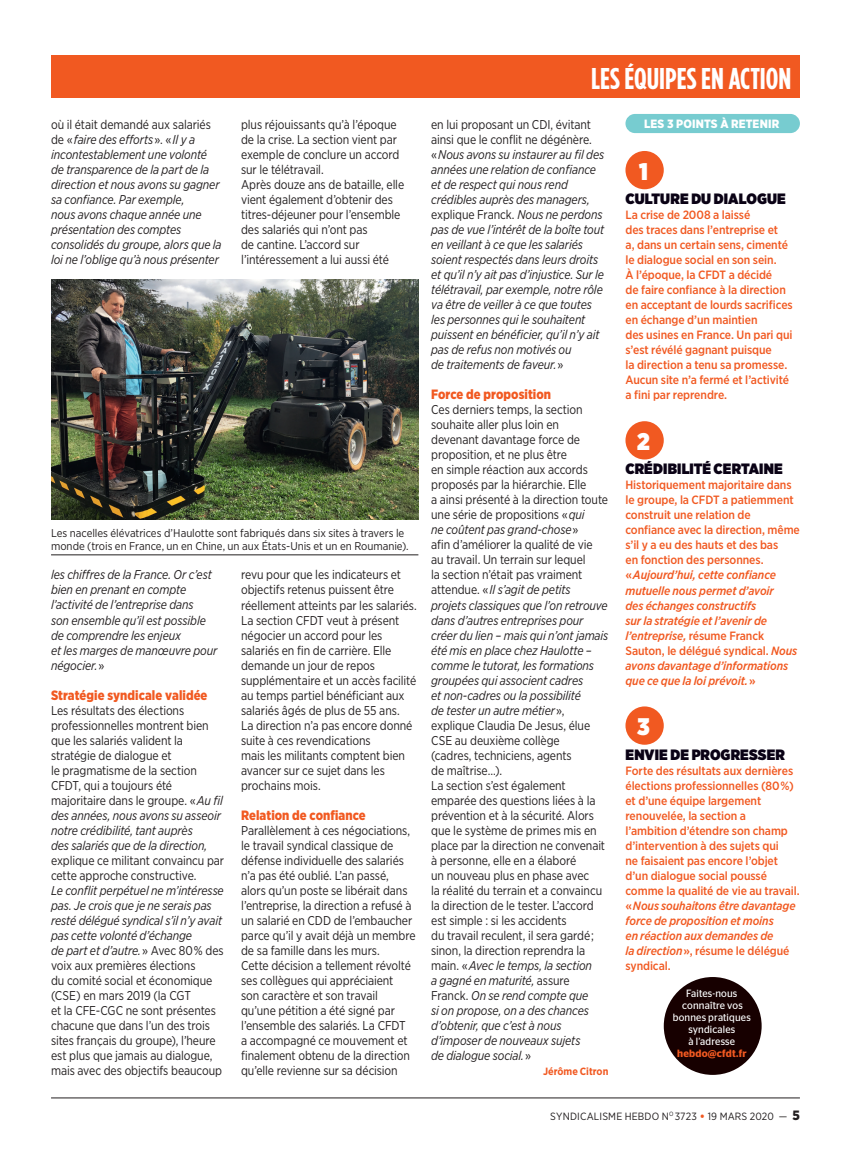
<style>
.page{position:relative;width:851px;height:1149px;background:#fff}
.page>*{position:absolute;margin:0;border:0;box-sizing:border-box;transform-origin:0 0}
.t1{font:700 30px "Gotham Condensed";color:#fff}
.t2{font:900 24px "Gotham Narrow";color:#fff;scale:.96 1}
.t3{font:900 15px "Gotham Narrow";letter-spacing:.005em;color:#0a0215}
.t4{font:900 13.5px "Gotham Narrow";letter-spacing:.005em;color:#f15921;scale:.95 1}
.t5{font:12.75px/15px "Gotham Narrow";letter-spacing:-.01em;color:#231f20;scale:.95 1}
.t6{font:italic 12.75px/15px "Gotham Narrow";letter-spacing:-.01em;color:#231f20;scale:.95 1}
.t7{font:500 12px/15px "Gotham Narrow";letter-spacing:-.005em;color:#f15921}
.t8{font:900 12px "Gotham Narrow";letter-spacing:.015em;color:#fff}
.t9{font:11.25px/12.8px "Gotham Narrow";letter-spacing:-.005em;color:#231f20}
.t10{font:10.5px/12px "Stag Sans";letter-spacing:.015em;color:#fff;text-align:center;scale:.95 1}
.t11{font:10.5px "Gotham Narrow";letter-spacing:.015em;color:#231f20}
.t12{font:600 10.5px "Stag Sans";letter-spacing:.02em;color:#f15921;scale:.95 1}
.t13{font:700 10.5px "Gotham Narrow";color:#f15921}
.s1{font-style:normal}
.s2{font-style:italic}
.s3{font-size:13.5px;color:#f15921}
.s4{font-weight:900;font-size:13.5px}
</style>
<div class="page">
<hr style="left:51px;top:1097px;width:748px;height:1px;background:#231f20">
<div style="left:51px;top:55px;width:748px;height:43px;background:#f15921"></div>
<hr style="left:51px;top:554px;width:367px;height:1px;background:#231f20">
<img style="left:51px;top:279px;width:367px;height:240px">
<div style="left:625px;top:151px;width:38px;height:38px;background:#f15921;border-radius:50%"></div>
<div style="left:625px;top:421px;width:38px;height:38px;background:#f15921;border-radius:50%"></div>
<div style="left:625px;top:706px;width:38px;height:38px;background:#f15921;border-radius:50%"></div>
<div style="left:625px;top:114px;width:174px;height:19px;background:#77ccd0;border-radius:10px"></div>
<div style="left:663px;top:976px;width:98px;height:98px;background:#170000;border-radius:50%"></div>
<p class="t6" style="left:51px;top:117px;width:181px"><span class="s1">où il était demandé aux salariés de «</span>faire des efforts<span class="s1">». «</span>Il y a incontestablement une volonté de transparence de la part de la direction et nous avons su gagner sa confiance. Par exemple,<br>nous avons chaque année une présentation des comptes consolidés du groupe, alors que la loi ne l’oblige qu’à nous présenter</p>
<p class="t5" style="left:241px;top:117px;width:173px">plus réjouissants qu’à l’époque de la crise. La section vient par exemple de conclure un accord sur le télétravail.<br>Après douze ans de bataille, elle vient également d’obtenir des titres-déjeuner pour l’ensemble des salariés qui n’ont pas<br>de cantine. L’accord sur l’intéressement a lui aussi été</p>
<p class="t9" style="left:51px;top:526px;width:359px">Les nacelles élévatrices d’Haulotte sont fabriqués dans six sites à travers le monde (trois en France, un en Chine, un aux États-Unis et un en Roumanie).</p>
<p class="t6" style="left:51px;top:567px;width:177px">les chiffres de la France. Or c’est bien en prenant en compte l’activité de l’entreprise dans<br>son ensemble qu’il est possible de comprendre les enjeux<br>et les marges de manœuvre pour négocier.<span class="s1">»</span></p>
<p class="t4" style="left:51px;top:686px;width:166px">Stratégie syndicale validée</p>
<p class="t5" style="left:51px;top:702px;width:182px">Les résultats des élections professionnelles montrent bien que les salariés valident la stratégie de dialogue et<br>le pragmatisme de la section<br>CFDT, qui a toujours été majoritaire dans le groupe. «<span class="s2">Au fil des années, nous avons su asseoir notre crédibilité, tant auprès<br>des salariés que de la direction,</span></p>
<p class="t5" style="left:51px;top:852px;width:184px">explique ce militant convaincu par cette approche constructive.</p>
<p class="t5" style="left:51px;top:882px;width:183px"><span class="s2">Le conflit perpétuel ne m’intéresse pas. Je crois que je ne serais pas resté délégué syndical s’il n’y avait pas cette volonté d’échange<br>de part et d’autre.</span>» Avec 80% des voix aux premières élections<br>du comité social et économique (CSE) en mars 2019 (la CGT<br>et la CFE-CGC ne sont présentes chacune que dans l’un des trois sites français du groupe), l’heure est plus que jamais au dialogue, mais avec des objectifs beaucoup</p>
<p class="t5" style="left:241px;top:567px;width:186px">revu pour que les indicateurs et objectifs retenus puissent être réellement atteints par les salariés.<br>La section CFDT veut à présent négocier un accord pour les salariés en fin de carrière. Elle demande un jour de repos supplémentaire et un accès facilité au temps partiel bénéficiant aux salariés âgés de plus de 55 ans.<br>La direction n’a pas encore donné suite à ces revendications<br>mais les militants comptent bien avancer sur ce sujet dans les prochains mois.</p>
<p class="t4" style="left:241px;top:806px;width:133px">Relation de confiance</p>
<p class="t5" style="left:241px;top:822px;width:185px">Parallèlement à ces négociations, le travail syndical classique de défense individuelle des salariés n’a pas été oublié. L’an passé, alors qu’un poste se libérait dans l’entreprise, la direction a refusé à un salarié en CDD de l’embaucher parce qu’il y avait déjà un membre de sa famille dans les murs.<br>Cette décision a tellement révolté ses collègues qui appréciaient<br>son caractère et son travail qu’une pétition a été signé par l’ensemble des salariés. La CFDT<br>a accompagné ce mouvement et finalement obtenu de la direction qu’elle revienne sur sa décision</p>
<h1 class="t1" style="left:591px;top:60px;width:202px">LES ÉQUIPES EN ACTION</h1>
<p class="t8" style="left:644px;top:117px;width:137px">LES 3 POINTS À RETENIR</p>
<p class="t6" style="left:431px;top:117px;width:184px"><span class="s1">en lui proposant un CDI, évitant ainsi que le conflit ne dégénère. «</span>Nous avons su instaurer au fil des années une relation de confiance et de respect qui nous rend crédibles auprès des managers, <span class="s1">explique Franck.</span> Nous ne perdons pas de vue l’intérêt de la boîte tout en veillant à ce que les salariés soient respectés dans leurs droits et qu’il n’y ait pas d’injustice. Sur le télétravail, par exemple, notre rôle va être de veiller à ce que toutes les personnes qui le souhaitent puissent en bénéficier, qu’il n’y ait pas de refus non motivés ou<br>de traitements de faveur.<span class="s1">»</span></p>
<p class="t4" style="left:431px;top:386px;width:128px">Force de proposition</p>
<p class="t5" style="left:431px;top:402px;width:188px">Ces derniers temps, la section souhaite aller plus loin en devenant davantage force de proposition, et ne plus être<br>en simple réaction aux accords proposés par la hiérarchie. Elle<br>a ainsi présenté à la direction toute une série de propositions «<span class="s2">qui<br>ne coûtent pas grand-chose</span>»<br>afin d’améliorer la qualité de vie au travail. Un terrain sur lequel<br>la section n’était pas vraiment attendue. «<span class="s2">Il s’agit de petits projets classiques que l’on retrouve dans d’autres entreprises pour créer du lien – mais qui n’ont jamais été mis en place chez Haulotte – comme le tutorat, les formations groupées qui associent cadres<br>et non-cadres ou la possibilité<br>de tester un autre métier</span>», explique Claudia De Jesus, élue<br>CSE au deuxième collège<br>(cadres, techniciens, agents<br>de maîtrise…).<br>La section s’est également emparée des questions liées à la prévention et à la sécurité. Alors que le système de primes mis en place par la direction ne convenait à personne, elle en a élaboré<br>un nouveau plus en phase avec<br>la réalité du terrain et a convaincu la direction de le tester. L’accord est simple : si les accidents<br>du travail reculent, il sera gardé; sinon, la direction reprendra la main. «<span class="s2">Avec le temps, la section<br>a gagné en maturité,</span> assure<br>Franck. <span class="s2">On se rend compte que<br>si on propose, on a des chances d’obtenir, que c’est à nous d’imposer de nouveaux sujets<br>de dialogue social.</span>»</p>
<p class="t13" style="left:543px;top:1064px;width:67px">Jérôme Citron</p>
<p class="t11" style="left:550px;top:1109px;width:251px">SYNDICALISME HEBDO N<sup>O</sup> 3723 <span class="s3">•</span> 19 MARS 2020 — <span class="s4">5</span></p>
<h2 class="t2" style="left:639px;top:155px;width:11px">1</h2>
<p class="t3" style="left:625px;top:189px;width:162px">CULTURE DU DIALOGUE</p>
<p class="t7" style="left:625px;top:207px;width:169px">La crise de 2008 a laissé<br>des traces dans l’entreprise et<br>a, dans un certain sens, cimenté le dialogue social en son sein.<br>À l’époque, la CFDT a décidé<br>de faire confiance à la direction en acceptant de lourds sacrifices en échange d’un maintien<br>des usines en France. Un pari qui s’est révélé gagnant puisque<br>la direction a tenu sa promesse.<br>Aucun site n’a fermé et l’activité a fini par reprendre.</p>
<h2 class="t2" style="left:637px;top:425px;width:15px">2</h2>
<p class="t3" style="left:625px;top:459px;width:159px">CRÉDIBILITÉ CERTAINE</p>
<p class="t7" style="left:625px;top:477px;width:176px">Historiquement majoritaire dans le groupe, la CFDT a patiemment construit une relation de confiance avec la direction, même s’il y a eu des hauts et des bas<br>en fonction des personnes. «<span class="s2">Aujourd’hui, cette confiance mutuelle nous permet d’avoir<br>des échanges constructifs<br>sur la stratégie et l’avenir de l’entreprise,</span> résume Franck<br>Sauton, le délégué syndical. <span class="s2">Nous avons davantage d’informations que ce que la loi prévoit.</span>»</p>
<h2 class="t2" style="left:637px;top:710px;width:15px">3</h2>
<p class="t3" style="left:625px;top:744px;width:161px">ENVIE DE PROGRESSER</p>
<p class="t7" style="left:625px;top:762px;width:176px">Forte des résultats aux dernières élections professionnelles (80%) et d’une équipe largement renouvelée, la section a l’ambition d’étendre son champ d’intervention à des sujets qui<br>ne faisaient pas encore l’objet d’un dialogue social poussé comme la qualité de vie au travail. «<span class="s2">Nous souhaitons être davantage force de proposition et moins<br>en réaction aux demandes de<br>la direction</span>», résume le délégué syndical.</p>
<p class="t10" style="left:672px;top:986px;width:84px">Faites-nous connaître vos bonnes pratiques syndicales<br>à l’adresse</p>
<p class="t12" style="left:677px;top:1046px;width:74px">hebdo@cfdt.fr</p>
</div>
